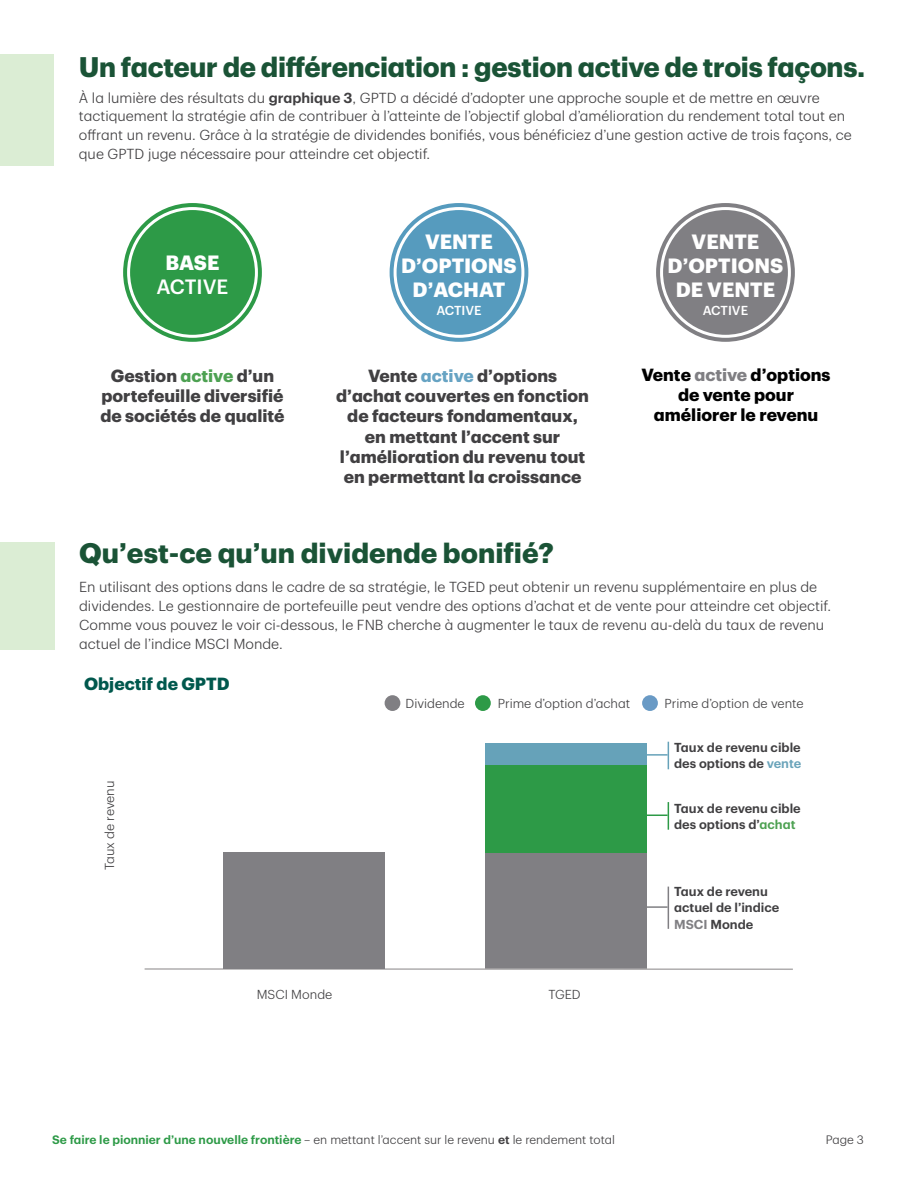
<style>
.page{position:relative;width:918px;height:1188px;background:#fff}
.page>*{position:absolute;margin:0;border:0;box-sizing:border-box;transform-origin:0 0}
.t1{font:700 27.75px "TD Graphik";letter-spacing:-.01em;color:#1a5336}
.Body_Style_1A_Body_C{font:700 20.25px/24px "TD Graphik";color:#fff;text-align:center}
.Body_Style_1A_Body_C-2{font:500 20.25px/24px "TD Graphik";color:#fff;text-align:center}
.Subhead_Style_2_Dark{font:700 17.25px/20.2px "TD Graphik";color:#414042;text-align:center}
.t2{font:700 17.25px/20.2px "TD Graphik";color:#000;text-align:center}
.t3{font:700 17.25px "TD Graphik";color:#00584d}
.Body_Style_1A_Body_C-3{font:300 14.25px/18.8px "TD Graphik";color:#414042}
.Legal_Text{font:600 12.75px/16.5px "TD Graphik";color:#414042}
.Legal_Text-2{font:300 12.75px "TD Graphik";color:#414042}
.Body_Style_1A_Body_C-4{font:500 12.75px "TD Graphik";color:#fff}
.t4{font:300 12px "TD Graphik";color:#414042}
.s1{font-weight:600}
.s2{font-weight:700}
.s3{color:#4da152}
.s4{color:#66a3c3}
.s5{color:#807f83}
.s6{color:#6ba4ba}
.s7{font-weight:600;color:#2d9a47}
</style>
<div class="page">
<div style="left:123px;top:203px;width:139px;height:139px;background:#2d9a47;border-radius:50%"></div>
<div style="left:390px;top:203px;width:138px;height:139px;background:#569bbe;border-radius:50%"></div>
<div style="left:394px;top:207px;width:130px;height:131px;border:3px solid #fff;border-radius:50%"></div>
<div style="left:656px;top:203px;width:139px;height:139px;background:#807f83;border-radius:50%"></div>
<div style="left:660px;top:207px;width:131px;height:131px;border:3px solid #fff;border-radius:50%"></div>
<div style="left:0;top:54px;width:54px;height:112px;background:#dbedd4"></div>
<div style="left:0;top:542px;width:55px;height:108px;background:#dbedd4"></div>
<div style="left:642px;top:695px;width:16px;height:16px;background:#699ac5;border-radius:50%"></div>
<div style="left:385px;top:695px;width:15px;height:16px;background:#807f83;border-radius:50%"></div>
<div style="left:475px;top:695px;width:16px;height:16px;background:#2d9a47;border-radius:50%"></div>
<div style="left:485px;top:853px;width:161px;height:116px;background:#807f83"></div>
<div style="left:485px;top:764px;width:161px;height:89px;background:#2d9a47"></div>
<div style="left:485px;top:743px;width:161px;height:21px;background:#66a2b9"></div>
<hr style="left:145px;top:968px;width:648px;height:2px;background:#afadae">
<div style="left:223px;top:853px;width:161px;height:116px;background:#807f83"></div>
<hr style="left:643px;top:754px;width:25px;height:2px;background:#66a2b9">
<hr style="left:643px;top:906px;width:25px;height:2px;background:#807f83">
<svg style="left:668px;top:742px;width:1px;height:27px"></svg>
<svg style="left:646px;top:802px;width:23px;height:28px"></svg>
<hr style="left:668px;top:887px;width:1px;height:42px;background:#807f83">
<div style="left:127px;top:207px;width:131px;height:131px;border:3px solid #fff;border-radius:50%"></div>
<h3 class="t1" style="left:79px;top:46px;width:788px">Un facteur de différenciation : gestion active de trois façons.</h3>
<p class="Body_Style_1A_Body_C-3" style="left:79px;top:87px;width:774px">À la lumière des résultats du <span class="s1">graphique 3</span>, GPTD a décidé d’adopter une approche souple et de mettre en œuvre tactiquement la stratégie afin de contribuer à l’atteinte de l’objectif global d’amélioration du rendement total tout en offrant un revenu. Grâce à la stratégie de dividendes bonifiés, vous bénéficiez d’une gestion active de trois façons, ce que GPTD juge nécessaire pour atteindre cet objectif.</p>
<p class="Body_Style_1A_Body_C-2" style="left:157px;top:249px;width:73px"><span class="s2">BASE<br></span>ACTIVE</p>
<p class="Body_Style_1A_Body_C" style="left:401px;top:228px;width:117px">VENTE<br>D’OPTIONS<br>D’ACHAT</p>
<p class="Body_Style_1A_Body_C-4" style="left:436px;top:301px;width:47px">ACTIVE</p>
<p class="Body_Style_1A_Body_C" style="left:668px;top:228px;width:117px">VENTE<br>D’OPTIONS<br>DE VENTE</p>
<p class="Body_Style_1A_Body_C-4" style="left:703px;top:301px;width:47px">ACTIVE</p>
<p class="Subhead_Style_2_Dark" style="left:100px;top:364px;width:186px">Gestion <span class="s3">active</span> d’un portefeuille diversifié de sociétés de qualité</p>
<p class="Subhead_Style_2_Dark" style="left:336px;top:364px;width:254px">Vente <span class="s4">active</span> d’options d’achat couvertes en fonction de facteurs fondamentaux, en mettant l’accent sur l’amélioration du revenu tout en permettant la croissance</p>
<p class="t2" style="left:642px;top:363px;width:191px">Vente <span class="s5">active</span> d’options de vente pour améliorer le revenu</p>
<h3 class="t1" style="left:79px;top:531px;width:476px">Qu’est-ce qu’un dividende bonifié?</h3>
<p class="Body_Style_1A_Body_C-3" style="left:79px;top:577px;width:753px">En utilisant des options dans le cadre de sa stratégie, le TGED peut obtenir un revenu supplémentaire en plus de dividendes. Le gestionnaire de portefeuille peut vendre des options d’achat et de vente pour atteindre cet objectif.<br>Comme vous pouvez le voir ci-dessous, le FNB cherche à augmenter le taux de revenu au-delà du taux de revenu actuel de l’indice MSCI Monde.</p>
<h4 class="t3" style="left:84px;top:670px;width:147px">Objectif de GPTD</h4>
<p class="Legal_Text-2" style="left:100px;top:870px;width:91px;rotate:-90deg">Taux de revenu</p>
<p class="Legal_Text-2" style="left:406px;top:694px;width:61px">Dividende</p>
<p class="Legal_Text-2" style="left:498px;top:694px;width:134px">Prime d’option d’achat</p>
<p class="Legal_Text-2" style="left:665px;top:694px;width:141px">Prime d’option de vente</p>
<p class="Legal_Text" style="left:674px;top:738px;width:129px">Taux de revenu cible des options de <span class="s6">vente</span></p>
<p class="Legal_Text" style="left:674px;top:799px;width:128px">Taux de revenu cible des options d’<span class="s3">achat</span></p>
<p class="Legal_Text-2" style="left:257px;top:985px;width:77px">MSCI Monde</p>
<p class="Legal_Text-2" style="left:548px;top:985px;width:34px">TGED</p>
<p class="Legal_Text" style="left:674px;top:882px;width:107px">Taux de revenu actuel de l’indice<br><span class="s5">MSCI</span> Monde</p>
<p class="t4" style="left:52px;top:1131px;width:564px"><span class="s7">Se faire le pionnier d’une nouvelle frontière</span> – en mettant l’accent sur le revenu <span class="s1">et</span> le rendement total</p>
<p class="t4" style="left:826px;top:1131px;width:40px">Page 3</p>
</div>
